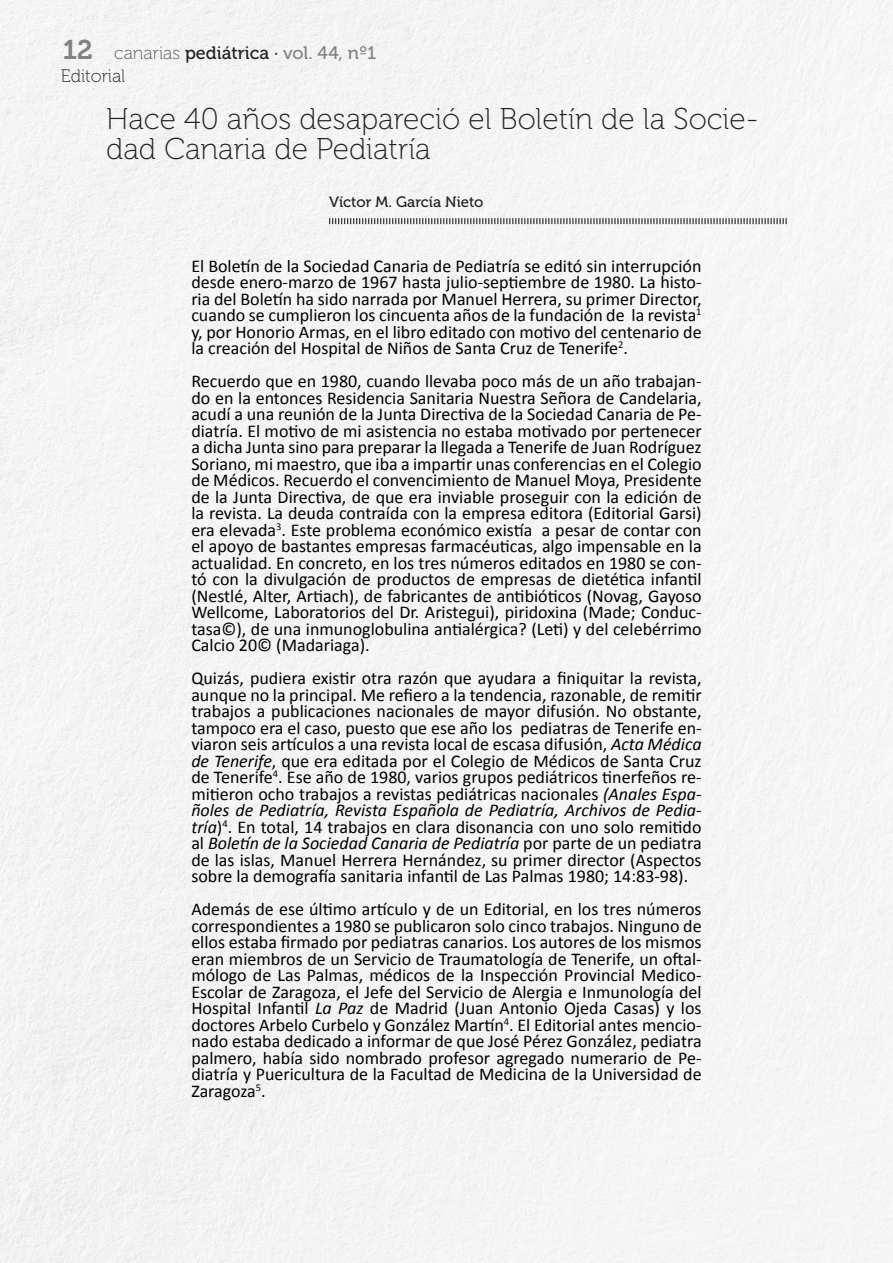
<style>
.page{position:relative;width:893px;height:1263px;background:#f4f4f4}
.page>*{position:absolute;margin:0;border:0;box-sizing:border-box;transform-origin:0 0}
.t1{font:30px/30px "Museo 100";color:#231f20}
.t2{font:18px/16.5px "Calibri";color:#000;text-align:justify}
.t3{font:18px "Museo 500";color:#231f20}
.t4{font:18px "Museo 100";color:#231f20}
.t5{font:15px "Museo 500";color:#231f20}
.s1{font-family:"Museo 700";font-size:27px;color:#808285}
.s2{font-family:"Museo 100";color:#57585a}
.s3{color:#808285}
.s4{font-style:italic}
</style>
<div class="page">
<svg style="left:329px;top:218px;width:458px;height:6px"></svg>
<p class="t3" style="left:63px;top:42px;width:315px"><span class="s1">12</span> <span class="s2">canarias</span> pediátrica · <span class="s3">vol. 44, nº1</span></p>
<p class="t4" style="left:61px;top:66px;width:66px">Editorial</p>
<p class="t1" style="left:106px;top:104px;width:654px">Hace 40 años desapareció el Boletín de la Socie&shy;dad Canaria de Pediatría</p>
<p class="t5" style="left:329px;top:194px;width:156px">Víctor M. García Nieto</p>
<p class="t2" style="left:191px;top:257px;width:512px">El Boletín de la Sociedad Canaria de Pediatría se editó sin interrupción desde enero-marzo de 1967 hasta julio-septiembre de 1980. La histo&shy;ria del Boletín ha sido narrada por Manuel Herrera, su primer Director, cuando se cumplieron los cincuenta años de la fundación de la revista<sup>1 </sup>y, por Honorio Armas, en el libro editado con motivo del centenario de la creación del Hospital de Niños de Santa Cruz de Tenerife<sup>2</sup>.</p>
<p class="t2" style="left:191px;top:372px;width:512px">Recuerdo que en 1980, cuando llevaba poco más de un año trabajan&shy;do en la entonces Residencia Sanitaria Nuestra Señora de Candelaria, acudí a una reunión de la Junta Directiva de la Sociedad Canaria de Pe&shy;diatría. El motivo de mi asistencia no estaba motivado por pertenecer a dicha Junta sino para preparar la llegada a Tenerife de Juan Rodríguez Soriano, mi maestro, que iba a impartir unas conferencias en el Colegio de Médicos. Recuerdo el convencimiento de Manuel Moya, Presidente de la Junta Directiva, de que era inviable proseguir con la edición de la revista. La deuda contraída con la empresa editora (Editorial Garsi) era elevada<sup>3</sup>. Este problema económico existía a pesar de contar con el apoyo de bastantes empresas farmacéuticas, algo impensable en la actualidad. En concreto, en los tres números editados en 1980 se con&shy;tó con la divulgación de productos de empresas de dietética infantil (Nestlé, Alter, Artiach), de fabricantes de antibióticos (Novag, Gayoso Wellcome, Laboratorios del Dr. Aristegui), piridoxina (Made; Conduc&shy;tasa©), de una inmunoglobulina antialérgica? (Leti) y del celebérrimo Calcio 20© (Madariaga).</p>
<p class="t2" style="left:191px;top:669px;width:512px">Quizás, pudiera existir otra razón que ayudara a finiquitar la revista, aunque no la principal. Me refiero a la tendencia, razonable, de remitir trabajos a publicaciones nacionales de mayor difusión. No obstante, tampoco era el caso, puesto que ese año los pediatras de Tenerife en&shy;viaron seis artículos a una revista local de escasa difusión, <span class="s4">Acta Médica de Tenerife</span>, que era editada por el Colegio de Médicos de Santa Cruz de Tenerife<sup>4</sup>. Ese año de 1980, varios grupos pediátricos tinerfeños re&shy;mitieron ocho trabajos a revistas pediátricas nacionales <span class="s4">(Anales Espa&shy;ñoles de Pediatría, Revista Española de Pediatría, Archivos de Pedia&shy;tría</span>)<sup>4</sup>. En total, 14 trabajos en clara disonancia con uno solo remitido al <span class="s4">Boletín de la Sociedad Canaria de Pediatría</span> por parte de un pediatra de las islas, Manuel Herrera Hernández, su primer director (Aspectos sobre la demografía sanitaria infantil de Las Palmas 1980; 14:83-98).</p>
<p class="t2" style="left:191px;top:900px;width:512px">Además de ese último artículo y de un Editorial, en los tres números correspondientes a 1980 se publicaron solo cinco trabajos. Ninguno de ellos estaba firmado por pediatras canarios. Los autores de los mismos eran miembros de un Servicio de Traumatología de Tenerife, un oftal&shy;mólogo de Las Palmas, médicos de la Inspección Provincial Medico-Escolar de Zaragoza, el Jefe del Servicio de Alergia e Inmunología del Hospital Infantil <span class="s4">La Paz</span> de Madrid (Juan Antonio Ojeda Casas) y los doctores Arbelo Curbelo y González Martín<sup>4</sup>. El Editorial antes mencio&shy;nado estaba dedicado a informar de que José Pérez González, pediatra palmero, había sido nombrado profesor agregado numerario de Pe&shy;diatría y Puericultura de la Facultad de Medicina de la Universidad de Zaragoza<sup>5</sup>.</p>
</div>
